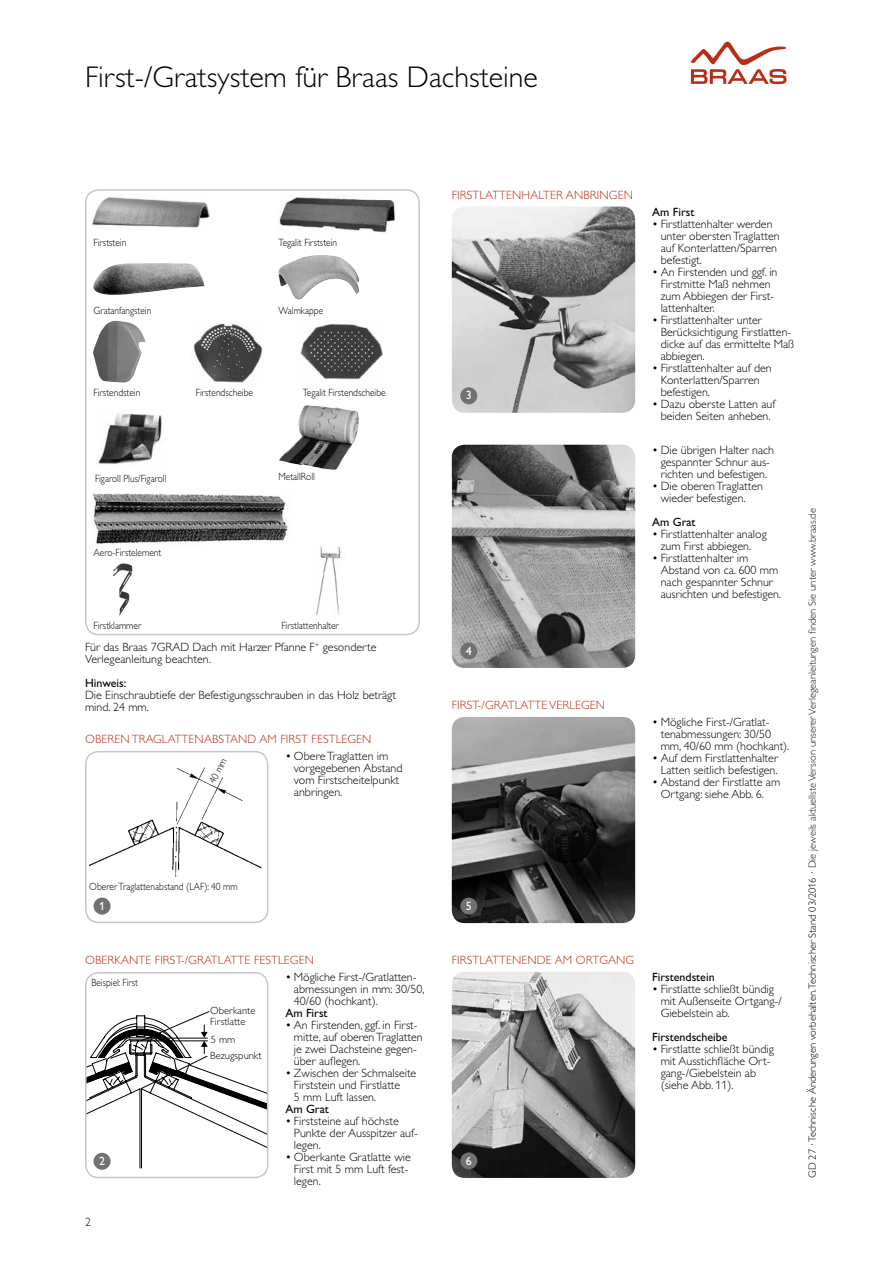
<style>
.page{position:relative;width:893px;height:1263px;background:#fff}
.page>*{position:absolute;margin:0;border:0;box-sizing:border-box;transform-origin:0 0}
.t1{font:300 30px "Gill Alt One";color:#000}
.t2{font:300 12px/12px "Gill Alt One";color:#000}
.t3{font:300 12px "Gill Alt One";letter-spacing:.01em;color:#b92d16}
.t4{font:12px "Gill Alt One";color:#000}
.t5{font:12px "Gill Alt One";color:#fff}
.t6{font:300 10.5px "Gill Alt One";color:#000;scale:.9 1}
.t7{font:300 10.5px "Gill Alt One";color:#18191e}
.t8{font:300 10.5px/10.5px "Gill Alt One";color:#000}
.s1{color:#000}
</style>
<div class="page">
<svg style="left:691px;top:42px;width:95px;height:42px"></svg>
<img style="left:452px;top:445px;width:183px;height:223px">
<div style="left:460px;top:642px;width:17px;height:17px;background:#707172;border-radius:50%"></div>
<svg style="left:86px;top:1011px;width:182px;height:166px"></svg>
<div style="left:85px;top:972px;width:183px;height:206px;border:2px solid #c6c7c8;border-radius:13px"></div>
<div style="left:94px;top:1153px;width:17px;height:17px;background:#707172;border-radius:50%"></div>
<div style="left:85px;top:751px;width:183px;height:172px;border:2px solid #c6c7c8;border-radius:13px"></div>
<div style="left:94px;top:897px;width:17px;height:18px;background:#707172;border-radius:50%"></div>
<img style="left:452px;top:207px;width:183px;height:206px">
<div style="left:460px;top:387px;width:17px;height:17px;background:#707172;border-radius:50%"></div>
<img style="left:452px;top:717px;width:183px;height:206px">
<div style="left:460px;top:897px;width:17px;height:18px;background:#707172;border-radius:50%"></div>
<img style="left:92px;top:197px;width:117px;height:31px">
<img style="left:279px;top:197px;width:116px;height:36px">
<img style="left:279px;top:255px;width:80px;height:45px">
<img style="left:93px;top:263px;width:111px;height:32px">
<img style="left:279px;top:405px;width:80px;height:65px">
<img style="left:98px;top:409px;width:65px;height:55px">
<img style="left:92px;top:493px;width:196px;height:52px">
<img style="left:316px;top:545px;width:25px;height:70px">
<img style="left:113px;top:563px;width:19px;height:53px">
<img style="left:93px;top:321px;width:53px;height:61px">
<img style="left:193px;top:323px;width:69px;height:60px">
<img style="left:300px;top:323px;width:83px;height:57px">
<div style="left:89px;top:756px;width:175px;height:121px;background:#fff"></div>
<img style="left:89px;top:767px;width:173px;height:110px">
<div style="left:85px;top:189px;width:335px;height:446px;border:2px solid #c6c7c8;border-radius:13px"></div>
<img style="left:452px;top:972px;width:183px;height:206px">
<div style="left:460px;top:1152px;width:17px;height:17px;background:#707172;border-radius:50%"></div>
<h1 class="t1" style="left:85px;top:60px;width:454px">First-/Gratsystem für Braas Dachsteine</h1>
<p class="t6" style="left:94px;top:237px;width:38px">Firststein</p>
<p class="t6" style="left:279px;top:237px;width:67px">Tegalit Firststein</p>
<p class="t6" style="left:94px;top:304px;width:66px">Gratanfangstein</p>
<p class="t6" style="left:279px;top:304px;width:51px">Walmkappe</p>
<p class="t6" style="left:94px;top:386px;width:53px">Firstendstein</p>
<p class="t6" style="left:196px;top:386px;width:65px">Firstendscheibe</p>
<p class="t6" style="left:303px;top:386px;width:94px">Tegalit Firstendscheibe</p>
<p class="t6" style="left:95px;top:472px;width:81px">Figaroll Plus/Figaroll</p>
<p class="t6" style="left:279px;top:471px;width:42px">MetallRoll</p>
<p class="t6" style="left:94px;top:547px;width:77px">Aero-Firstelement</p>
<p class="t6" style="left:94px;top:619px;width:55px">Firstklammer</p>
<p class="t6" style="left:281px;top:619px;width:65px">Firstlattenhalter</p>
<p class="t2" style="left:85px;top:641px;width:293px">Für das Braas 7GRAD Dach mit Harzer Pfanne F<sup>+</sup> gesonderte<br>Verlegeanleitung beachten.</p>
<p class="t4" style="left:85px;top:676px;width:43px">Hinweis:</p>
<p class="t2" style="left:85px;top:689px;width:312px">Die Einschraubtiefe der Befestigungsschrauben in das Holz beträgt mind. 24 mm.</p>
<p class="t3" style="left:85px;top:732px;width:288px">OBEREN TRAGLATTENABSTAND AM FIRST FESTLEGEN</p>
<p class="t6" style="left:207px;top:780px;width:31px;rotate:-62deg">40 mm</p>
<p class="t6" style="left:89px;top:881px;width:166px">Oberer Traglattenabstand (LAF): 40 mm</p>
<p class="t5" style="left:99px;top:899px;width:7px">1</p>
<p class="t2" style="left:294px;top:750px;width:110px;text-indent:-9px">• Obere Traglatten im vorgegebenen Abstand vom Firstscheitelpunkt anbringen.</p>
<p class="t3" style="left:85px;top:953px;width:230px">OBERKANTE FIRST-/GRATLATTE FESTLEGEN</p>
<p class="t6" style="left:91px;top:977px;width:53px">Beispiel: First</p>
<p class="t5" style="left:99px;top:1154px;width:7px">2</p>
<p class="t2" style="left:85px;top:1216px;width:7px">2</p>
<p class="t8" style="left:210px;top:1006px;width:47px">Oberkante<br>Firstlatte</p>
<p class="t8" style="left:211px;top:1034px;width:26px">5 mm</p>
<p class="t8" style="left:210px;top:1051px;width:53px">Bezugspunkt</p>
<p class="t2" style="left:294px;top:971px;width:132px;text-indent:-9px">• Mögliche First-/Gratlatten-- abmessungen in mm: 30/50,<br>40/60 (hochkant).</p>
<p class="t4" style="left:285px;top:1006px;width:44px">Am First</p>
<p class="t2" style="left:294px;top:1019px;width:130px;text-indent:-9px">• An Firstenden, ggf. in First&shy;mitte, auf oberen Traglatten je zwei Dachsteine gegen&shy;über auflegen.</p>
<p class="t2" style="left:294px;top:1067px;width:124px;text-indent:-9px">• Zwischen der Schmalseite<br>Firststein und Firstlatte<br>5 mm Luft lassen.</p>
<p class="t4" style="left:285px;top:1102px;width:45px">Am Grat</p>
<p class="t2" style="left:294px;top:1115px;width:124px;text-indent:-9px">• Firststeine auf höchste<br>Punkte der Ausspitzer auf&shy;legen.</p>
<p class="t2" style="left:294px;top:1151px;width:118px;text-indent:-9px">• Oberkante Gratlatte wie<br>First mit 5 mm Luft fest&shy;legen.</p>
<p class="t3" style="left:452px;top:188px;width:183px">FIRSTLATTENHALTER ANBRINGEN</p>
<p class="t5" style="left:466px;top:388px;width:7px">3</p>
<p class="t5" style="left:466px;top:644px;width:7px">4</p>
<p class="t3" style="left:452px;top:698px;width:155px">FIRST-/GRATLATTE VERLEGEN</p>
<p class="t5" style="left:466px;top:899px;width:7px">5</p>
<p class="t3" style="left:452px;top:953px;width:184px">FIRSTLATTENENDE AM ORTGANG</p>
<p class="t5" style="left:466px;top:1154px;width:7px">6</p>
<p class="t4" style="left:652px;top:205px;width:44px">Am First</p>
<p class="t2" style="left:661px;top:218px;width:120px;text-indent:-9px">• Firstlattenhalter werden unter obersten Traglatten auf Konterlatten/Sparren befestigt.</p>
<p class="t2" style="left:661px;top:266px;width:118px;text-indent:-9px">• An Firstenden und ggf. in<br>Firstmitte Maß nehmen zum Abbiegen der First&shy;lattenhalter.</p>
<p class="t2" style="left:661px;top:314px;width:135px;text-indent:-9px">• Firstlattenhalter unter<br>Berücksichtigung Firstlatten&shy;dicke auf das ermittelte Maß abbiegen.</p>
<p class="t2" style="left:661px;top:362px;width:113px;text-indent:-9px">• Firstlattenhalter auf den<br>Konterlatten/Sparren befestigen.</p>
<p class="t2" style="left:652px;top:398px;width:125px;text-align:center">• Dazu oberste Latten auf beiden Seiten anheben.</p>
<p class="t2" style="left:652px;top:444px;width:123px;text-align:center">• Die übrigen Halter nach gespannter Schnur aus&shy;richten und befestigen.</p>
<p class="t2" style="left:661px;top:480px;width:104px;text-indent:-9px">• Die oberen Traglatten wieder befestigen.</p>
<p class="t4" style="left:652px;top:515px;width:45px">Am Grat</p>
<p class="t2" style="left:652px;top:528px;width:116px;text-align:center">• Firstlattenhalter analog zum First abbiegen.</p>
<p class="t2" style="left:661px;top:552px;width:122px;text-indent:-9px">• Firstlattenhalter im<br>Abstand von ca. 600 mm nach gespannter Schnur ausrichten und befestigen.</p>
<p class="t2" style="left:661px;top:716px;width:130px;text-indent:-9px">• Mögliche First-/Gratlat&shy;tenabmessungen: 30/50 mm, 40/60 mm (hochkant).</p>
<p class="t2" style="left:652px;top:752px;width:127px;text-align:right">• Auf dem Firstlattenhalter<br>Latten seitlich befestigen.</p>
<p class="t2" style="left:661px;top:776px;width:121px;text-indent:-9px">• Abstand der Firstlatte am<br>Ortgang: siehe Abb. 6.</p>
<p class="t4" style="left:652px;top:970px;width:64px">Firstendstein</p>
<p class="t2" style="left:661px;top:983px;width:123px;text-indent:-9px">• Firstlatte schließt bündig mit Außenseite Ortgang-/<br>Giebelstein ab.</p>
<p class="t4" style="left:652px;top:1030px;width:77px">Firstendscheibe</p>
<p class="t2" style="left:661px;top:1043px;width:115px;text-indent:-9px">• Firstlatte schließt bündig mit Ausstichfläche Ort&shy;gang-/Giebelstein ab (siehe Abb. 11).</p>
<p class="t7" style="left:806px;top:1178px;width:671px;rotate:-90deg"><span class="s1">GD 27 · Technische Änderungen vorbehalten.Technischer Stand 03/2016</span> · Die jeweils aktuellste Version unserer Verlegeanleitungen finden Sie unter www.braas.de</p>
</div>
